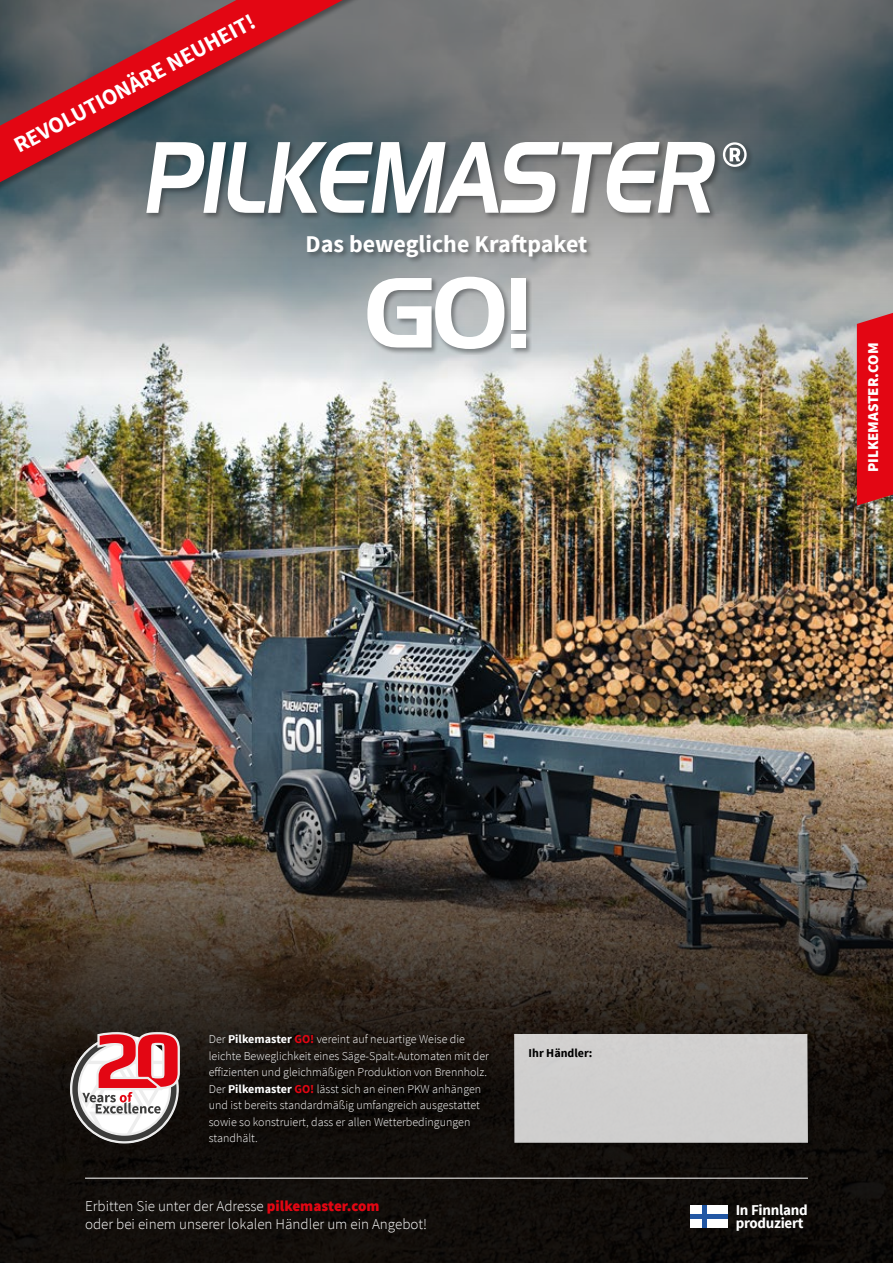
<style>
.page{position:relative;width:893px;height:1263px;background:#fff}
.page>*{position:absolute;margin:0;border:0;box-sizing:border-box;transform-origin:0 0}
.t1{font:700 24px "Source Sans Pro";color:#fff}
.t2{font:700 22.5px "Source Sans Pro";color:#fff}
.t3{font:300 15px/18px "Source Sans Pro";color:#fff}
.t4{font:700 15px/13.5px "Source Sans Pro";letter-spacing:-.02em;color:#fff}
.t5{font:900 15px "Source Sans Pro";color:#fff}
.t6{font:300 12px/16.5px "Source Sans Pro";color:#fff}
.t7{font:700 12px "Source Sans Pro";color:#000}
.s1{font-weight:700}
.s2{font-weight:700;color:#e30613}
.s3{font-weight:900;color:#e30613}
</style>
<div class="page">
<img style="left:0;top:383px;width:893px;height:350px">
<img style="left:0;top:733px;width:893px;height:530px">
<svg style="left:0;top:0;width:893px;height:383px;background:#929899"></svg>
<div style="left:197px;top:1022px;width:303px;height:132px;background:#000;opacity:.25"></div>
<div style="left:512px;top:1032px;width:303px;height:118px;background:#000;opacity:.35"></div>
<div style="left:514px;top:1034px;width:294px;height:109px;background:#cfcfce"></div>
<svg style="left:70px;top:1032px;width:110px;height:111px"></svg>
<div style="left:691px;top:1205px;width:37px;height:23px;background:#fff"></div>
<div style="left:691px;top:1214px;width:37px;height:5px;background:#2257a4"></div>
<div style="left:702px;top:1205px;width:5px;height:23px;background:#2257a4"></div>
<hr style="left:85px;top:1178px;width:723px;height:1px;background:#fff">
<div style="left:857px;top:313px;width:36px;height:193px;background:#e30613"></div>
<div style="left:145px;top:140px;width:609px;height:80px;background:#000;opacity:.35"></div>
<svg style="left:418px;top:142px;width:297px;height:71px"></svg>
<svg style="left:723px;top:142px;width:24px;height:25px"></svg>
<div style="left:306px;top:233px;width:288px;height:31px;background:#000;opacity:.35"></div>
<div style="left:0;top:0;width:418px;height:253px;background:#000;opacity:.35"></div>
<svg style="left:0;top:0;width:343px;height:182px;background:#815158"></svg>
<div style="left:366px;top:275px;width:166px;height:80px;background:#000;opacity:.35"></div>
<svg style="left:367px;top:277px;width:137px;height:72px"></svg>
<div style="left:511px;top:278px;width:15px;height:51px;background:#fff"></div>
<div style="left:511px;top:334px;width:15px;height:13px;background:#fff"></div>
<h2 class="t2" style="left:9px;top:134px;width:271px;rotate:-28deg">REVOLUTIONÄRE NEUHEIT!</h2>
<h1 class="t1" style="left:305px;top:228px;width:283px">Das bewegliche Kraftpaket</h1>
<p class="t5" style="left:863px;top:472px;width:131px;rotate:-90deg">PILKEMASTER.COM</p>
<p class="t6" style="left:209px;top:1031px;width:282px">Der <span class="s1">Pilkemaster</span> <span class="s2">GO!</span> vereint auf neuartige Weise die leichte Beweglichkeit eines Säge-Spalt-Automaten mit der effizienten und gleichmäßigen Produktion von Brennholz.<br>Der <span class="s1">Pilkemaster</span> <span class="s2">GO!</span> lässt sich an einen PKW anhängen und ist bereits standardmäßig umfangreich ausgestattet sowie so konstruiert, dass er allen Wetterbedingungen standhält.</p>
<p class="t7" style="left:528px;top:1045px;width:65px">Ihr Händler:</p>
<p class="t3" style="left:85px;top:1197px;width:344px">Erbitten Sie unter der Adresse <span class="s3">pilkemaster.com<br></span>oder bei einem unserer lokalen Händler um ein Angebot!</p>
<p class="t4" style="left:736px;top:1203px;width:73px">In Finnland produziert</p>
</div>
